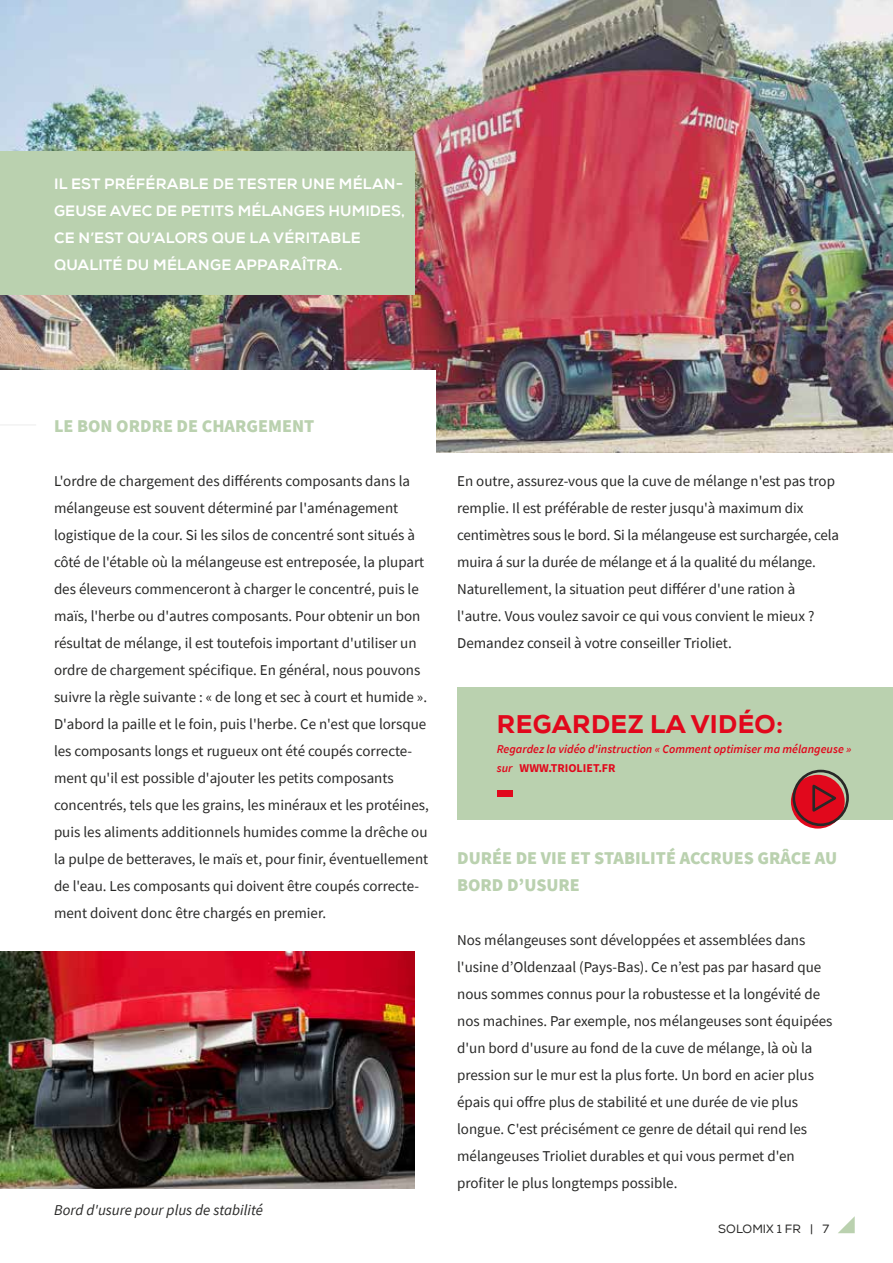
<style>
.page{position:relative;width:893px;height:1263px;background:#fff}
.page>*{position:absolute;margin:0;border:0;box-sizing:border-box;transform-origin:0 0}
.t1{font:800 25.5px "Nexa";letter-spacing:.015em;color:#e1081c}
.t2{font:900 18px/27px "Source Sans Pro";color:#bad1af}
.t3{font:15px/27px "Source Sans Pro";color:#282827}
.t4{font:800 15px/27px "Nexa";letter-spacing:.015em;color:#fff}
.t5{font:italic 15px "Source Sans Pro";color:#282827}
.t6{font:italic 600 12px/19.5px "Source Sans Pro";color:#e1081c}
.t7{font:12px "Nexa";color:#282827}
.s1{font-weight:700;font-style:normal}
</style>
<div class="page">
<img style="left:0;top:0;width:893px;height:452px">
<div style="left:0;top:371px;width:436px;height:108px;background:#fff"></div>
<svg style="left:838px;top:1216px;width:17px;height:17px"></svg>
<hr style="left:0;top:425px;width:36px;height:1px;background:#ececec">
<img style="left:0;top:952px;width:414px;height:236px">
<div style="left:457px;top:687px;width:436px;height:133px;background:#bad1af"></div>
<div style="left:0;top:151px;width:414px;height:143px;background:#bad1af"></div>
<svg style="left:791px;top:769px;width:58px;height:58px"></svg>
<div style="left:497px;top:790px;width:16px;height:7px;background:#e1081c"></div>
<p class="t4" style="left:54px;top:171px;width:352px">IL EST PRÉFÉRABLE DE TESTER UNE MÉLAN-GEUSE AVEC DE PETITS MÉLANGES HUMIDES, CE N’EST QU’ALORS QUE LA VÉRITABLE QUALITÉ DU MÉLANGE APPARAÎTRA.</p>
<p class="t2" style="left:54px;top:412px;width:262px">LE BON ORDRE DE CHARGEMENT</p>
<p class="t3" style="left:54px;top:467px;width:376px">L'ordre de chargement des différents composants dans la mélangeuse est souvent déterminé par l'aménagement logistique de la cour. Si les silos de concentré sont situés à côté de l'étable où la mélangeuse est entreposée, la plupart des éleveurs commenceront à charger le concentré, puis le maïs, l'herbe ou d'autres composants. Pour obtenir un bon résultat de mélange, il est toutefois important d'utiliser un ordre de chargement spécifique. En général, nous pouvons suivre la règle suivante : « de long et sec à court et humide ».<br>D'abord la paille et le foin, puis l'herbe. Ce n'est que lorsque les composants longs et rugueux ont été coupés correcte&shy;ment qu'il est possible d'ajouter les petits composants concentrés, tels que les grains, les minéraux et les protéines, puis les aliments additionnels humides comme la drêche ou la pulpe de betteraves, le maïs et, pour finir, éventuellement de l'eau. Les composants qui doivent être coupés correcte&shy;ment doivent donc être chargés en premier.</p>
<p class="t3" style="left:457px;top:467px;width:383px">En outre, assurez-vous que la cuve de mélange n'est pas trop remplie. Il est préférable de rester jusqu'à maximum dix centimètres sous le bord. Si la mélangeuse est surchargée, cela muira á sur la durée de mélange et á la qualité du mélange.<br>Naturellement, la situation peut différer d'une ration à l'autre. Vous voulez savoir ce qui vous convient le mieux ?<br>Demandez conseil à votre conseiller Trioliet.</p>
<h1 class="t1" style="left:497px;top:708px;width:288px">REGARDEZ LA VIDÉO:</h1>
<p class="t6" style="left:497px;top:739px;width:356px">Regardez la vidéo d'instruction « Comment optimiser ma mélangeuse » sur <span class="s1">WWW.TRIOLIET.FR</span></p>
<p class="t2" style="left:457px;top:844px;width:382px">DURÉE DE VIE ET STABILITÉ ACCRUES GRÂCE AU<br>BORD D’USURE</p>
<p class="t5" style="left:54px;top:1200px;width:210px">Bord d'usure pour plus de stabilité</p>
<p class="t3" style="left:457px;top:926px;width:377px">Nos mélangeuses sont développées et assemblées dans l'usine d’Oldenzaal (Pays-Bas). Ce n’est pas par hasard que nous sommes connus pour la robustesse et la longévité de nos machines. Par exemple, nos mélangeuses sont équipées d'un bord d'usure au fond de la cuve de mélange, là où la pression sur le mur est la plus forte. Un bord en acier plus épais qui offre plus de stabilité et une durée de vie plus longue. C'est précisément ce genre de détail qui rend les mélangeuses Trioliet durables et qui vous permet d'en profiter le plus longtemps possible.</p>
<p class="t7" style="left:718px;top:1222px;width:112px">SOLOMIX 1 FR | 7</p>
</div>
